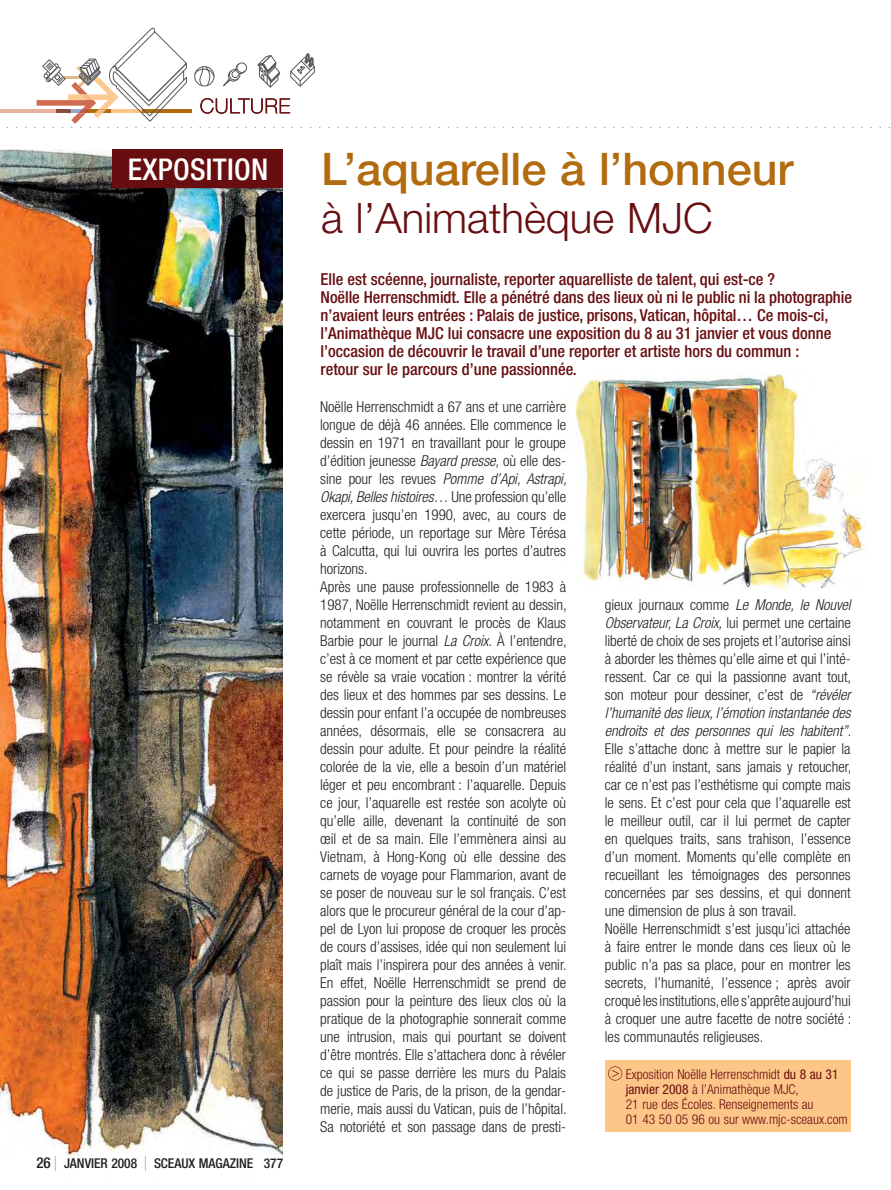
<style>
.page{position:relative;width:891px;height:1190px;background:#fff}
.page>*{position:absolute;margin:0;border:0;box-sizing:border-box;transform-origin:0 0}
.t1{font:500 45px "Helvetica Neue";color:#b36b0f}
.t2{font:300 42px "Helvetica Neue";color:#680e10}
.t3{font:500 condensed 30px "Helvetica Neue";letter-spacing:.01em;color:#fff}
.t4{font:500 condensed 16.5px/18px "Helvetica Neue";color:#680e10}
.t5{font:300 condensed 15px/18px "Helvetica Neue";letter-spacing:-.005em;color:#231f20}
.t6{font:300 condensed 13.5px/15px "Helvetica Neue";color:#680e10}
.t7{font:500 condensed 13.5px "Helvetica Neue";color:#231f20}
.s1{font-size:15px}
.s2{font-weight:900;font-size:21px;color:#6d6e70}
.s3{font-style:italic}
.s4{font-weight:400}
</style>
<div class="page">
<img style="left:0;top:149px;width:282px;height:1012px">
<div style="left:113px;top:149px;width:170px;height:39px;background:#680e10"></div>
<img style="left:575px;top:374px;width:290px;height:215px">
<div style="left:605px;top:1061px;width:246px;height:71px;background:#fdc689"></div>
<svg style="left:608px;top:1066px;width:14px;height:15px"></svg>
<svg style="left:0;top:28px;width:889px;height:100px"></svg>
<h3 class="t3" style="left:128px;top:159px;width:142px">EXPOSITION</h3>
<p class="t7" style="left:36px;top:1158px;width:248px"><span class="s1">26</span> <span class="s2">l</span> JANVIER 2008 <span class="s2">l</span> SCEAUX MAGAZINE 377</p>
<h1 class="t1" style="left:321px;top:152px;width:473px">L’aquarelle à l’honneur</h1>
<h2 class="t2" style="left:321px;top:203px;width:393px">à l’Animathèque MJC</h2>
<p class="t4" style="left:321px;top:271px;width:533px">Elle est scéenne, journaliste, reporter aquarelliste de talent, qui est-ce ?<br>Noëlle Herrenschmidt. Elle a pénétré dans des lieux où ni le public ni la photographie n’avaient leurs entrées : Palais de justice, prisons, Vatican, hôpital… Ce mois-ci, l’Animathèque MJC lui consacre une exposition du 8 au 31 janvier et vous donne l’occasion de découvrir le travail d’une reporter et artiste hors du commun :<br>retour sur le parcours d’une passionnée.</p>
<p class="t5" style="left:320px;top:399px;width:248px">Noëlle Herrenschmidt a 67 ans et une carrière longue de déjà 46 années. Elle commence le dessin en 1971 en travaillant pour le groupe d’édition jeunesse <span class="s3">Bayard presse,</span> où elle des&shy;sine pour les revues <span class="s3">Pomme d’Api, Astrapi, Okapi, Belles histoires…</span> Une profession qu’elle exercera jusqu’en 1990, avec, au cours de cette période, un reportage sur Mère Térésa à Calcutta, qui lui ouvrira les portes d’autres horizons.<br>Après une pause professionnelle de 1983 à 1987, Noëlle Herrenschmidt revient au dessin, notamment en couvrant le procès de Klaus Barbie pour le journal <span class="s3">La Croix.</span> À l’entendre, c’est à ce moment et par cette expérience que se révèle sa vraie vocation : montrer la vérité des lieux et des hommes par ses dessins. Le dessin pour enfant l’a occupée de nombreuses années, désormais, elle se consacrera au dessin pour adulte. Et pour peindre la réalité colorée de la vie, elle a besoin d’un matériel léger et peu encombrant : l’aquarelle. Depuis ce jour, l’aquarelle est restée son acolyte où qu’elle aille, devenant la continuité de son œil et de sa main. Elle l’emmènera ainsi au Vietnam, à Hong-Kong où elle dessine des carnets de voyage pour Flammarion, avant de se poser de nouveau sur le sol français. C’est alors que le procureur général de la cour d’ap&shy;pel de Lyon lui propose de croquer les procès de cours d’assises, idée qui non seulement lui plaît mais l’inspirera pour des années à venir.<br>En effet, Noëlle Herrenschmidt se prend de passion pour la peinture des lieux clos où la pratique de la photographie sonnerait comme une intrusion, mais qui pourtant se doivent d’être montrés. Elle s’attachera donc à révéler ce qui se passe derrière les murs du Palais de justice de Paris, de la prison, de la gendar&shy;merie, mais aussi du Vatican, puis de l’hôpital.<br>Sa notoriété et son passage dans de presti-</p>
<p class="t5" style="left:605px;top:597px;width:248px">gieux journaux comme <span class="s3">Le Monde, le Nouvel Observateur, La Croix,</span> lui permet une certaine liberté de choix de ses projets et l’autorise ainsi à aborder les thèmes qu’elle aime et qui l’inté&shy;ressent. Car ce qui la passionne avant tout, son moteur pour dessiner, c’est de <span class="s3">“révéler l’humanité des lieux, l’émotion instantanée des endroits et des personnes qui les habitent”</span>.<br>Elle s’attache donc à mettre sur le papier la réalité d’un instant, sans jamais y retoucher, car ce n’est pas l’esthétisme qui compte mais le sens. Et c’est pour cela que l’aquarelle est le meilleur outil, car il lui permet de capter en quelques traits, sans trahison, l’essence d’un moment. Moments qu’elle complète en recueillant les témoignages des personnes concernées par ses dessins, et qui donnent une dimension de plus à son travail.<br>Noëlle Herrenschmidt s’est jusqu’ici attachée à faire entrer le monde dans ces lieux où le public n’a pas sa place, pour en montrer les secrets, l’humanité, l’essence ; après avoir croqué les institutions, elle s’apprête aujourd’hui à croquer une autre facette de notre société : les communautés religieuses.</p>
<p class="t6" style="left:626px;top:1068px;width:223px">Exposition Noëlle Herrenschmidt <span class="s4">du 8 au 31 janvier 2008</span> à l’Animathèque MJC,<br>21 rue des Écoles. Renseignements au<br>01 43 50 05 96 ou sur www.mjc-sceaux.com</p>
</div>
